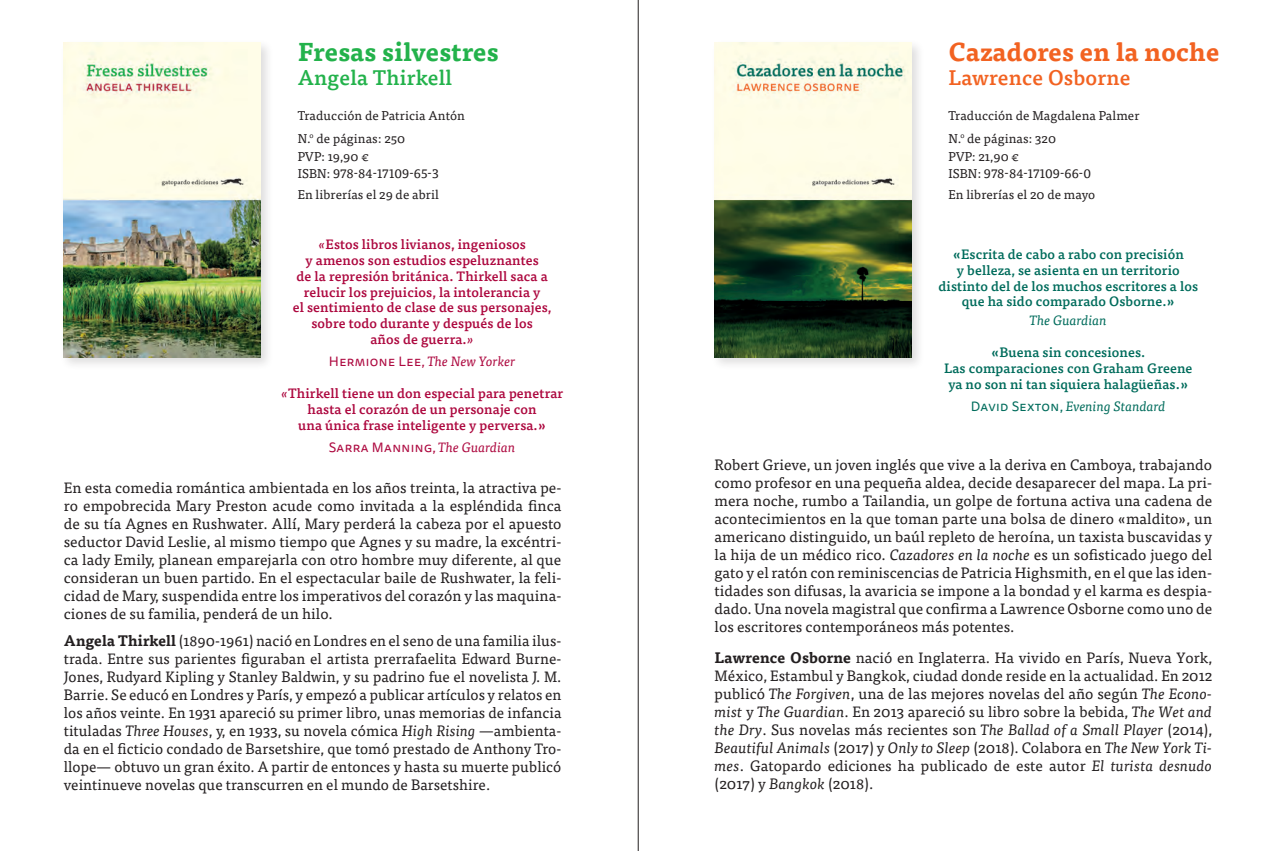
<style>
.page{position:relative;width:1276px;height:851px;background:#fff}
.page>*{position:absolute;margin:0;border:0;box-sizing:border-box;transform-origin:0 0}
.t1{font:700 25.5px "Tisa OT";letter-spacing:.01em;color:#f26221}
.t2{font:700 25.5px "Tisa OT";letter-spacing:.01em;color:#23b24b}
.t3{font:500 21px "Tisa OT";letter-spacing:.01em;color:#f26221}
.t4{font:500 21px "Tisa OT";letter-spacing:.01em;color:#23b24b}
.t5{font:15px/18px "Tisa OT";letter-spacing:.005em;color:#231f20;text-align:justify}
.t6{font:500 13.5px/15.8px "Tisa OT";letter-spacing:.01em;color:#ad083f;text-align:center}
.t7{font:500 13.5px/15.8px "Tisa OT";letter-spacing:.01em;color:#006c5c;text-align:center}
.t8{font:italic 13.5px "Tisa OT";color:#006c5c}
.t9{font:italic 13.5px "Tisa OT";color:#ad083f}
.t10{font:13.5px "Tisa Sans OT";letter-spacing:.03em;color:#ad083f}
.t11{font:12.75px/23.7px "Tisa OT";letter-spacing:.01em;color:#231f20}
.s1{font-weight:400;font-style:italic}
.s2{font-family:"Tisa Sans OT";font-style:normal}
.s3{font-style:normal}
.s4{font-family:"Tisa OT"}
.s5{font-family:"Tisa OT";font-style:italic}
.s6{font-weight:700}
.s7{font-style:italic}
</style>
<div class="page">
<div style="left:60px;top:39px;width:214px;height:331px;background:#231f20;opacity:.15"></div>
<img style="left:64px;top:43px;width:197px;height:314px">
<div style="left:710px;top:39px;width:214px;height:331px;background:#231f20;opacity:.15"></div>
<img style="left:714px;top:43px;width:197px;height:314px">
<hr style="left:638px;top:0;width:1px;height:850px;background:#231f20">
<h1 class="t2" style="left:298px;top:36px;width:202px">Fresas silvestres</h1>
<h2 class="t4" style="left:298px;top:65px;width:156px">Angela Thirkell</h2>
<p class="t11" style="left:298px;top:104px;width:169px">Traducción de Patricia Antón<br>N.<sup>o</sup> de páginas: 250</p>
<p class="t11" style="left:298px;top:148px;width:142px;line-height:17.2px">PVP: 19,90 €<br>ISBN: 978-84-17109-65-3</p>
<p class="t11" style="left:298px;top:183px;width:143px">En librerías el 29 de abril</p>
<p class="t6" style="left:293px;top:237px;width:260px"><span class="s1">«</span>Estos libros livianos, ingeniosos<br>y amenos son estudios espeluznantes<br>de la represión británica. Thirkell saca a relucir los prejuicios, la intolerancia y<br>el sentimiento de clase de sus personajes, sobre todo durante y después de los<br>años de guerra.<span class="s1">»</span></p>
<p class="t9" style="left:329px;top:353px;width:188px"><span class="s2">Hermione Lee</span><span class="s3">,</span> The New Yorker</p>
<p class="t6" style="left:281px;top:386px;width:283px"><span class="s1">«</span>Thirkell tiene un don especial para penetrar hasta el corazón de un personaje con<br>una única frase inteligente y perversa.»</p>
<p class="t10" style="left:329px;top:438px;width:188px">Sarra Manning<span class="s4">,</span> <span class="s5">The Guardian</span></p>
<p class="t5" style="left:64px;top:479px;width:499px">En esta comedia romántica ambientada en los años treinta, la atractiva pe&shy;ro empobrecida Mary Preston acude como invitada a la espléndida finca de su tía Agnes en Rushwater. Allí, Mary perderá la cabeza por el apuesto seductor David Leslie, al mismo tiempo que Agnes y su madre, la excéntri&shy;ca lady Emily, planean emparejarla con otro hombre muy diferente, al que consideran un buen partido. En el espectacular baile de Rushwater, la feli&shy;cidad de Mary, suspendida entre los imperativos del corazón y las maquina&shy;ciones de su familia, penderá de un hilo.</p>
<p class="t5" style="left:64px;top:632px;width:499px"><span class="s6">Angela Thirkell</span> (1890-1961) nació en Londres en el seno de una familia ilus&shy;trada. Entre sus parientes figuraban el artista prerrafaelita Edward Burne-Jones, Rudyard Kipling y Stanley Baldwin, y su padrino fue el novelista J. M.<br>Barrie. Se educó en Londres y París, y empezó a publicar artículos y relatos en los años veinte. En 1931 apareció su primer libro, unas memorias de infancia tituladas <span class="s7">Three Houses</span>, y, en 1933, su novela cómica <span class="s7">High Rising</span> —ambienta&shy;da en el ficticio condado de Barsetshire, que tomó prestado de Anthony Tro&shy;llope— obtuvo un gran éxito. A partir de entonces y hasta su muerte publicó veintinueve novelas que transcurren en el mundo de Barsetshire.</p>
<h1 class="t1" style="left:948px;top:36px;width:272px">Cazadores en la noche</h1>
<h2 class="t3" style="left:948px;top:65px;width:184px">Lawrence Osborne</h2>
<p class="t11" style="left:948px;top:104px;width:192px">Traducción de Magdalena Palmer<br>N.<sup>o</sup> de páginas: 320</p>
<p class="t11" style="left:948px;top:148px;width:144px;line-height:17.2px">PVP: 21,90 €<br>ISBN: 978-84-17109-66-0</p>
<p class="t11" style="left:948px;top:183px;width:148px">En librerías el 20 de mayo</p>
<p class="t7" style="left:938px;top:246px;width:261px">«Escrita de cabo a rabo con precisión<br>y belleza, se asienta en un territorio distinto del de los muchos escritores a los que ha sido comparado Osborne.»</p>
<p class="t8" style="left:1029px;top:312px;width:79px">The Guardian</p>
<p class="t7" style="left:944px;top:345px;width:250px">«Buena sin concesiones.<br>Las comparaciones con Graham Greene ya no son ni tan siquiera halagüeñas.»</p>
<p class="t8" style="left:971px;top:398px;width:196px"><span class="s2">David Sexton</span><span class="s3">,</span> Evening Standard</p>
<p class="t5" style="left:714px;top:455px;width:499px">Robert Grieve, un joven inglés que vive a la deriva en Camboya, trabajando como profesor en una pequeña aldea, decide desaparecer del mapa. La pri&shy;mera noche, rumbo a Tailandia, un golpe de fortuna activa una cadena de acontecimientos en la que toman parte una bolsa de dinero «maldito», un americano distinguido, un baúl repleto de heroína, un taxista buscavidas y la hija de un médico rico. <span class="s7">Cazadores en la noche</span> es un sofisticado juego del gato y el ratón con reminiscencias de Patricia Highsmith, en el que las iden&shy;tidades son difusas, la avaricia se impone a la bondad y el karma es despia&shy;dado. Una novela magistral que confirma a Lawrence Osborne como uno de los escritores contemporáneos más potentes.</p>
<p class="t5" style="left:714px;top:648px;width:499px"><span class="s6">Lawrence Osborne</span> nació en Inglaterra. Ha vivido en París, Nueva York, México, Estambul y Bangkok, ciudad donde reside en la actualidad. En 2012 publicó <span class="s7">The Forgiven</span>, una de las mejores novelas del año según <span class="s7">The Econo&shy;mist</span> y <span class="s7">The Guardian</span>. En 2013 apareció su libro sobre la bebida, <span class="s7">The Wet and the Dry</span>. Sus novelas más recientes son <span class="s7">The Ballad of a Small Player</span> (2014), <span class="s7">Beautiful Animals</span> (2017) y <span class="s7">Only to Sleep</span> (2018). Colabora en <span class="s7">The New York Ti&shy;mes</span>. Gatopardo ediciones ha publicado de este autor <span class="s7">El turista desnudo </span>(2017) y <span class="s7">Bangkok</span> (2018).</p>
</div>
